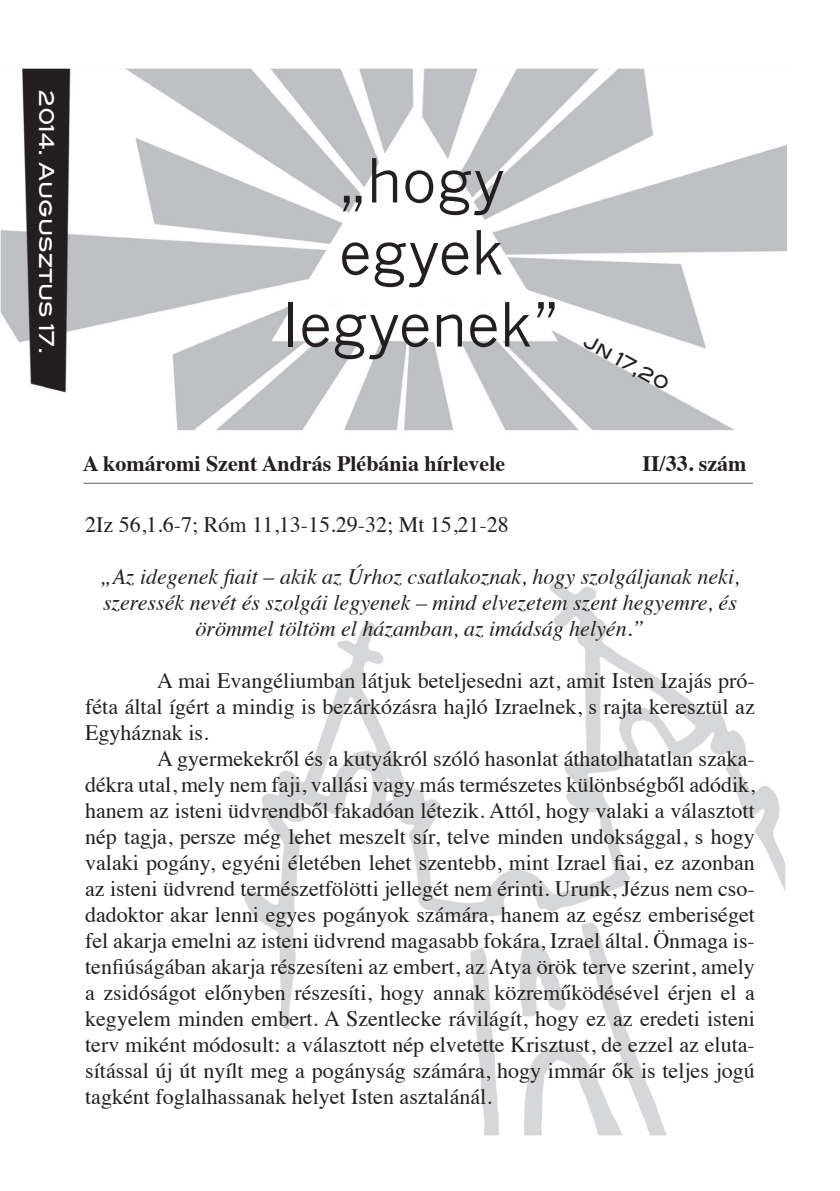
<style>
.page{position:relative;width:840px;height:1191px;background:#fff}
.page>*{position:absolute;margin:0;border:0;box-sizing:border-box;transform-origin:0 0}
.t1{font:60px/72px "News Gothic";color:#231f20;text-align:center}
.t2{font:22px/26px "Times";color:#231f20;text-align:justify}
.t3{font:italic 22px/26px "Times";color:#231f20;text-align:center}
.t4{font:700 22px "Times";color:#231f20}
.t5{font:20px "Blair Md ITCTT Medium";color:#fff}
.t6{font:18px "Blair Md ITCTT Medium";color:#231f20}
</style>
<div class="page">
<img style="left:0;top:68px;width:786px;height:363px">
<img style="left:244px;top:582px;width:542px;height:554px">
<hr style="left:83px;top:483px;width:669px;height:1px;background:#636366">
<p class="t5" style="left:63px;top:90px;width:265px;rotate:90deg">2014. Augusztus 17.</p>
<h1 class="t1" style="left:282px;top:145px;width:279px">„hogy egyek legyenek”</h1>
<p class="t6" style="left:591px;top:326px;width:97px;rotate:29deg">Jn 17,20</p>
<p class="t4" style="left:83px;top:443px;width:423px">A komáromi Szent András Plébánia hírlevele</p>
<p class="t4" style="left:642px;top:443px;width:105px">II/33. szám</p>
<p class="t2" style="left:85px;top:509px;width:425px">2Iz 56,1.6-7; Róm 11,13-15.29-32; Mt 15,21-28</p>
<p class="t3" style="left:100px;top:562px;width:640px">„Az idegenek fiait – akik az Úrhoz csatlakoznak, hogy szolgáljanak neki, szeressék nevét és szolgái legyenek – mind elvezetem szent hegyemre, és örömmel töltöm el házamban, az imádság helyén.”</p>
<p class="t2" style="left:85px;top:665px;width:670px;text-indent:72px">A mai Evangéliumban látjuk beteljesedni azt, amit Isten Izajás pró&shy;féta által ígért a mindig is bezárkózásra hajló Izraelnek, s rajta keresztül az Egyháznak is.</p>
<p class="t2" style="left:85px;top:743px;width:671px;text-indent:72px">A gyermekekről és a kutyákról szóló hasonlat áthatolhatatlan szaka&shy;dékra utal, mely nem faji, vallási vagy más természetes különbségből adódik, hanem az isteni üdvrendből fakadóan létezik. Attól, hogy valaki a választott nép tagja, persze még lehet meszelt sír, telve minden undoksággal, s hogy valaki pogány, egyéni életében lehet szentebb, mint Izrael fiai, ez azonban az isteni üdvrend természetfölötti jellegét nem érinti. Urunk, Jézus nem cso&shy;dadoktor akar lenni egyes pogányok számára, hanem az egész emberiséget fel akarja emelni az isteni üdvrend magasabb fokára, Izrael által. Önmaga is&shy;tenfiúságában akarja részesíteni az embert, az Atya örök terve szerint, amely a zsidóságot előnyben részesíti, hogy annak közreműködésével érjen el a kegyelem minden embert. A Szentlecke rávilágít, hogy ez az eredeti isteni terv miként módosult: a választott nép elvetette Krisztust, de ezzel az eluta&shy;sítással új út nyílt meg a pogányság számára, hogy immár ők is teljes jogú tagként foglalhassanak helyet Isten asztalánál.</p>
</div>
